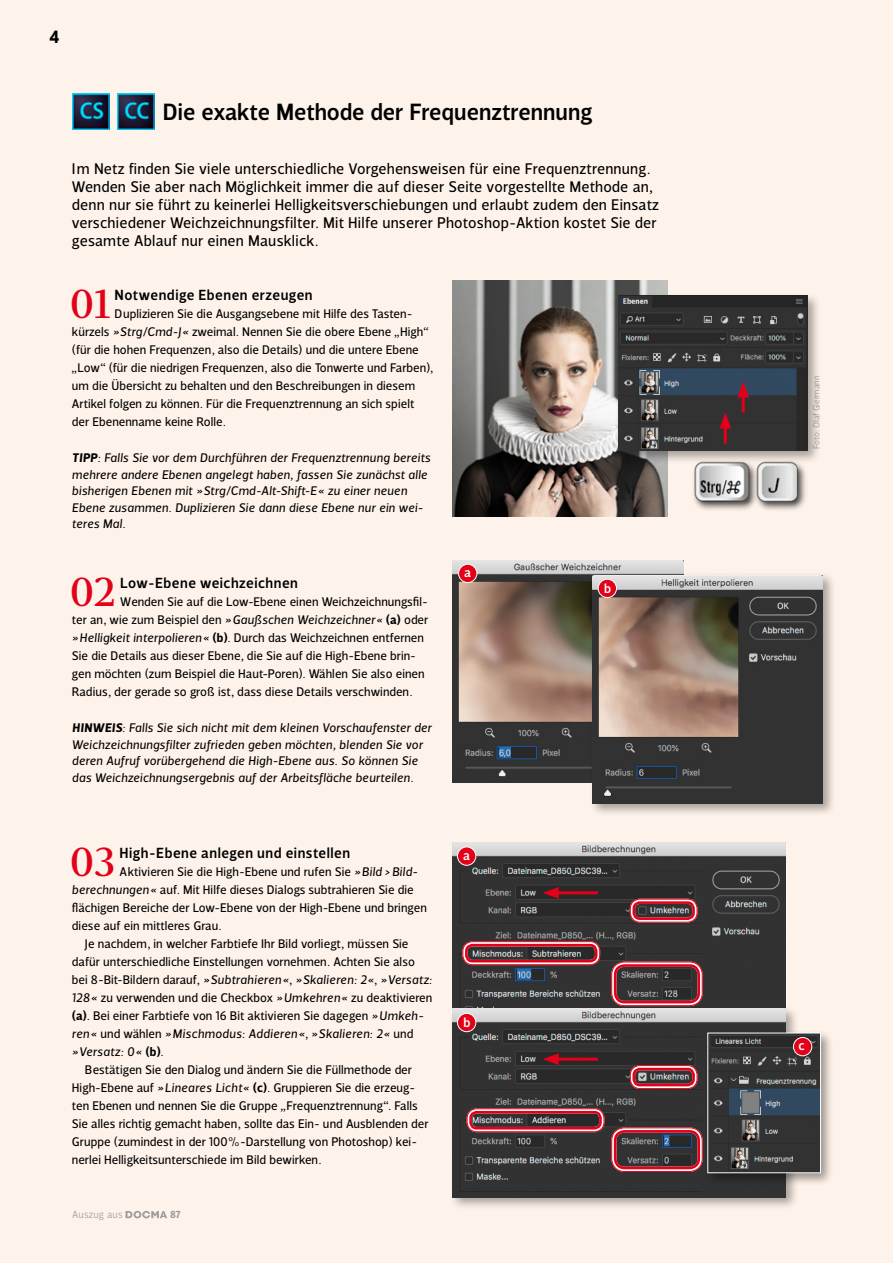
<style>
.page{position:relative;width:893px;height:1263px;background:#fef3ea}
.page>*{position:absolute;margin:0;border:0;box-sizing:border-box;transform-origin:0 0}
.t1{font:500 41.4px "Velino Text";color:#e30018}
.t2{font:500 24px "Velino Sans";color:#000}
.t3{font:700 18px "Velino Sans";color:#000}
.t4{font:15.75px/18px "Velino Sans";letter-spacing:.01em;color:#000}
.t5{font:500 15px "Velino Sans";letter-spacing:.035em;color:#000}
.t6{font:500 13.5px "Velino Sans";color:#fff}
.t7{font:12.75px/18px "Velino Sans";color:#000}
.t8{font:italic 12.75px/16.5px "Velino Sans";letter-spacing:.01em;color:#000}
.t9{font:300 10.5px "Velino Sans";letter-spacing:.01em;color:#9c9d9d}
.t10{font:700 10.5px "Velino Sans";color:#9c9d9d}
.t11{font:300 9px "Velino Sans";letter-spacing:-.01em;color:#9c9d9d}
.s1{font-style:italic}
.s2{font-weight:700}
.s3{font-style:normal}
.s4{font-weight:700;font-style:normal}
</style>
<div class="page">
<img style="left:72px;top:94px;width:37px;height:36px">
<img style="left:118px;top:93px;width:36px;height:36px">
<img style="left:453px;top:281px;width:215px;height:236px">
<div style="left:614px;top:292px;width:207px;height:172px;background:#000;opacity:.35"></div>
<img style="left:618px;top:295px;width:190px;height:156px">
<hr style="left:724px;top:423px;width:3px;height:21px;background:#e30018">
<svg style="left:719px;top:412px;width:12px;height:17px"></svg>
<hr style="left:742px;top:392px;width:3px;height:21px;background:#e30018">
<svg style="left:737px;top:381px;width:12px;height:16px"></svg>
<img style="left:691px;top:459px;width:63px;height:51px">
<img style="left:754px;top:459px;width:53px;height:51px">
<img style="left:453px;top:561px;width:231px;height:221px">
<div style="left:459px;top:564px;width:18px;height:19px;background:#e30018;border-radius:50%"></div>
<div style="left:458px;top:564px;width:19px;height:19px;border:1px solid #fff;border-radius:50%"></div>
<div style="left:589px;top:571px;width:246px;height:245px;background:#000;opacity:.35"></div>
<img style="left:592px;top:575px;width:231px;height:228px">
<div style="left:598px;top:579px;width:18px;height:19px;background:#e30018;border-radius:50%"></div>
<div style="left:598px;top:579px;width:19px;height:19px;border:1px solid #fff;border-radius:50%"></div>
<img style="left:453px;top:842px;width:333px;height:163px">
<div style="left:449px;top:1005px;width:349px;height:205px;background:#000;opacity:.35"></div>
<img style="left:453px;top:1009px;width:333px;height:188px">
<div style="left:704px;top:1029px;width:130px;height:157px;background:#000;opacity:.4"></div>
<img style="left:710px;top:1035px;width:109px;height:136px">
<div style="left:457px;top:847px;width:19px;height:18px;background:#e30018;border-radius:50%"></div>
<div style="left:457px;top:846px;width:19px;height:20px;border:1px solid #fff;border-radius:50%"></div>
<div style="left:457px;top:1013px;width:19px;height:19px;background:#e30018;border-radius:50%"></div>
<div style="left:457px;top:1013px;width:19px;height:19px;border:1px solid #fff;border-radius:50%"></div>
<div style="left:793px;top:1037px;width:19px;height:19px;background:#e30018;border-radius:50%"></div>
<div style="left:793px;top:1037px;width:19px;height:19px;border:1px solid #fff;border-radius:50%"></div>
<div style="left:462px;top:941px;width:138px;height:24px;border:5px solid #fff;border-radius:7px"></div>
<div style="left:462px;top:941px;width:138px;height:24px;border:1px solid #e30018;border-radius:10px"></div>
<div style="left:465px;top:944px;width:132px;height:18px;border:3px solid #e30018;border-radius:6px"></div>
<div style="left:467px;top:1108px;width:137px;height:24px;border:5px solid #fff;border-radius:7px"></div>
<div style="left:467px;top:1108px;width:137px;height:24px;border:1px solid #e30018;border-radius:10px"></div>
<div style="left:469px;top:1111px;width:133px;height:18px;border:3px solid #e30018;border-radius:6px"></div>
<div style="left:630px;top:899px;width:67px;height:23px;border:5px solid #fff;border-radius:7px"></div>
<div style="left:630px;top:899px;width:67px;height:23px;border:1px solid #e30018;border-radius:10px"></div>
<div style="left:632px;top:901px;width:63px;height:19px;border:3px solid #e30018;border-radius:6px"></div>
<div style="left:630px;top:1065px;width:67px;height:24px;border:5px solid #fff;border-radius:7px"></div>
<div style="left:630px;top:1065px;width:67px;height:24px;border:1px solid #e30018;border-radius:10px"></div>
<div style="left:632px;top:1068px;width:63px;height:18px;border:3px solid #e30018;border-radius:6px"></div>
<div style="left:611px;top:961px;width:92px;height:45px;border:5px solid #fff;border-radius:11px"></div>
<div style="left:611px;top:961px;width:92px;height:45px;border:1px solid #e30018;border-radius:13px"></div>
<div style="left:614px;top:964px;width:86px;height:39px;border:3px solid #e30018;border-radius:9px"></div>
<div style="left:611px;top:1127px;width:92px;height:45px;border:5px solid #fff;border-radius:11px"></div>
<div style="left:611px;top:1127px;width:92px;height:45px;border:1px solid #e30018;border-radius:13px"></div>
<div style="left:614px;top:1130px;width:86px;height:39px;border:3px solid #e30018;border-radius:9px"></div>
<hr style="left:553px;top:891px;width:45px;height:3px;background:#e30018">
<svg style="left:543px;top:887px;width:16px;height:12px"></svg>
<hr style="left:553px;top:1058px;width:45px;height:3px;background:#e30018">
<svg style="left:543px;top:1053px;width:16px;height:12px"></svg>
<svg style="left:126px;top:1211px;width:41px;height:7px"></svg>
<h3 class="t3" style="left:50px;top:26px;width:12px">4</h3>
<h2 class="t2" style="left:163px;top:98px;width:431px">Die exakte Methode der Frequenztrennung</h2>
<p class="t4" style="left:72px;top:160px;width:588px">Im Netz finden Sie viele unterschiedliche Vorgehensweisen für eine Frequenztrennung.<br>Wenden Sie aber nach Möglichkeit immer die auf dieser Seite vorgestellte Methode an, denn nur sie führt zu keinerlei Helligkeitsverschiebungen und erlaubt zudem den Einsatz verschiedener Weichzeichnungsfilter. Mit Hilfe unserer Photoshop-Aktion kostet Sie der gesamte Ablauf nur einen Mausklick.</p>
<h1 class="t1" style="left:70px;top:281px;width:42px">01</h1>
<p class="t5" style="left:115px;top:287px;width:200px">Notwendige Ebenen erzeugen</p>
<p class="t7" style="left:72px;top:305px;width:363px;text-indent:43px">Duplizieren Sie die Ausgangsebene mit Hilfe des Tasten&shy;kürzels <span class="s1">»Strg/Cmd-J«</span> zweimal. Nennen Sie die obere Ebene „High“ (für die hohen Frequenzen, also die Details) und die untere Ebene „Low“ (für die niedrigen Frequenzen, also die Tonwerte und Farben), um die Übersicht zu behalten und den Beschreibungen in diesem Artikel folgen zu können. Für die Frequenztrennung an sich spielt der Ebenenname keine Rolle.</p>
<p class="t8" style="left:72px;top:450px;width:360px"><span class="s2">TIPP</span>: Falls Sie vor dem Durchführen der Frequenztrennung bereits mehrere andere Ebenen angelegt haben, fassen Sie zunächst alle bisherigen Ebenen mit »Strg/Cmd-Alt-Shift-E« zu einer neuen Ebene zusammen. Duplizieren Sie dann diese Ebene nur ein wei&shy;teres Mal.</p>
<h1 class="t1" style="left:70px;top:569px;width:48px">02</h1>
<p class="t5" style="left:120px;top:575px;width:179px">Low-Ebene weichzeichnen</p>
<p class="t7" style="left:72px;top:593px;width:358px;text-indent:48px">Wenden Sie auf die Low- Ebene einen Weichzeichnungsfil&shy;ter an, wie zum Beispiel den <span class="s1">»Gaußschen Weichzeichner«</span> <span class="s2">(a)</span> oder <span class="s1">»Helligkeit interpolieren«</span> <span class="s2">(b)</span>. Durch das Weichzeichnen entfernen Sie die Details aus dieser Ebene, die Sie auf die High- Ebene brin&shy;gen möchten (zum Beispiel die Haut- Poren). Wählen Sie also einen Radius, der gerade so groß ist, dass diese Details verschwinden.</p>
<p class="t8" style="left:72px;top:720px;width:361px"><span class="s2">HINWEIS</span>: Falls Sie sich nicht mit dem kleinen Vorschaufenster der Weichzeichnungsfilter zufrieden geben möchten, blenden Sie vor deren Aufruf vorübergehend die High-Ebene aus. So können Sie das Weichzeichnungsergebnis auf der Arbeitsfläche beurteilen.</p>
<p class="t6" style="left:464px;top:565px;width:8px">a</p>
<p class="t6" style="left:604px;top:580px;width:9px">b</p>
<h1 class="t1" style="left:70px;top:839px;width:47px">03</h1>
<p class="t5" style="left:119px;top:845px;width:232px">High-Ebene anlegen und einstellen</p>
<p class="t7" style="left:72px;top:863px;width:357px;text-indent:48px">Aktivieren Sie die High-Ebene und rufen Sie <span class="s1">»Bild &gt; Bild&shy;berechnungen«</span> auf. Mit Hilfe dieses Dialogs subtrahieren Sie die flächigen Bereiche der Low- Ebene von der High- Ebene und bringen diese auf ein mittleres Grau.</p>
<p class="t7" style="left:85px;top:935px;width:325px">Je nachdem, in welcher Farbtiefe Ihr Bild vorliegt, müssen Sie</p>
<p class="t7" style="left:72px;top:953px;width:345px">dafür unterschiedliche Einstellungen vornehmen. Achten Sie also</p>
<p class="t8" style="left:72px;top:972px;width:362px"><span class="s3">bei 8-Bit-Bildern darauf,</span> »Subtrahieren«<span class="s3">,</span> »Skalieren: 2«<span class="s3">,</span> »Versatz:</p>
<p class="t7" style="left:72px;top:989px;width:362px"><span class="s1">128«</span> zu verwenden und die Checkbox <span class="s1">»Umkehren«</span> zu deaktivieren</p>
<p class="t7" style="left:72px;top:1007px;width:353px"><span class="s2">(a)</span>. Bei einer Farbtiefe von 16 Bit aktivieren Sie dagegen <span class="s1">»Umkeh-</span></p>
<p class="t8" style="left:72px;top:1026px;width:343px">ren« <span class="s3">und wählen</span> »Mischmodus: Addieren«<span class="s3">,</span> »Skalieren: 2« <span class="s3">und</span></p>
<p class="t8" style="left:72px;top:1044px;width:93px">»Versatz: 0« <span class="s4">(b)</span><span class="s3">.</span></p>
<p class="t7" style="left:85px;top:1061px;width:329px">Bestätigen Sie den Dialog und ändern Sie die Füllmethode der</p>
<p class="t7" style="left:72px;top:1079px;width:345px">High-Ebene auf <span class="s1">»Lineares Licht«</span> <span class="s2">(c)</span>. Gruppieren Sie die erzeug-</p>
<p class="t7" style="left:72px;top:1097px;width:347px">ten Ebenen und nennen Sie die Gruppe „Frequenztrennung“. Falls</p>
<p class="t7" style="left:72px;top:1115px;width:358px">Sie alles richtig gemacht haben, sollte das Ein- und Ausblenden der</p>
<p class="t7" style="left:72px;top:1133px;width:347px">Gruppe (zumindest in der 100%- Darstellung von Photoshop) kei-</p>
<p class="t7" style="left:72px;top:1151px;width:251px">nerlei Helligkeitsunterschiede im Bild bewirken.</p>
<p class="t9" style="left:72px;top:1209px;width:52px">Auszug aus</p>
<p class="t10" style="left:170px;top:1209px;width:12px">87</p>
<p class="t6" style="left:463px;top:847px;width:8px">a</p>
<p class="t6" style="left:463px;top:1014px;width:9px">b</p>
<p class="t11" style="left:812px;top:449px;width:75px;rotate:-90deg">Foto: Olaf Giermann</p>
<p class="t6" style="left:799px;top:1038px;width:8px">c</p>
</div>
